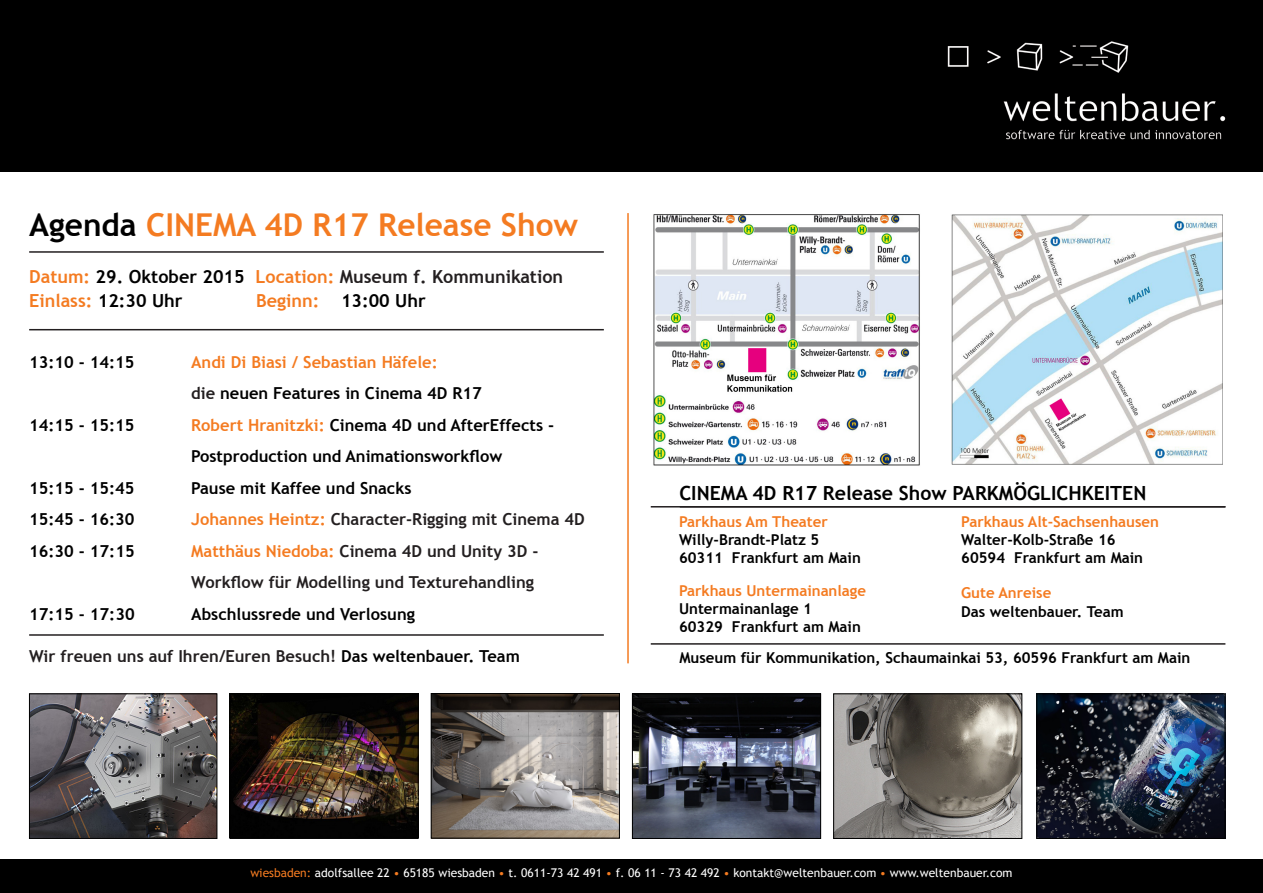
<style>
.page{position:relative;width:1263px;height:893px;background:#fff}
.page>*{position:absolute;margin:0;border:0;box-sizing:border-box;transform-origin:0 0}
.t1{font:700 31.5px "Trebuchet MS";color:#f47b21}
.t2{font:700 19.5px "Trebuchet MS";color:#000}
.t3{font:700 18px/24px "Trebuchet MS";color:#f47b21}
.t4{font:700 18px "Trebuchet MS";color:#000}
.t5{font:700 16.5px/31.5px "Trebuchet MS";color:#000}
.t6{font:700 16.5px/31.5px "Trebuchet MS";color:#231f20}
.t7{font:700 16.5px/31.5px "Trebuchet MS";color:#f47b21}
.t8{font:700 15px/18px "Trebuchet MS";color:#000}
.t9{font:700 15px "Trebuchet MS";color:#f47b21}
.t10{font:12px "Trebuchet MS";color:#fff}
.s1{color:#000}
.s2{color:#231f20}
.s3{color:#f47b21}
</style>
<div class="page">
<hr style="left:627px;top:213px;width:2px;height:450px;background:#f47b21">
<div style="left:0;top:0;width:1263px;height:171px;background:#000"></div>
<div style="left:0;top:860px;width:1263px;height:33px;background:#000"></div>
<img style="left:634px;top:695px;width:185px;height:142px">
<div style="left:632px;top:693px;width:189px;height:146px;border:1px solid #000"></div>
<img style="left:835px;top:695px;width:185px;height:142px">
<div style="left:833px;top:693px;width:189px;height:146px;border:1px solid #000"></div>
<img style="left:1038px;top:695px;width:185px;height:142px">
<div style="left:1036px;top:693px;width:189px;height:146px;border:1px solid #000"></div>
<img style="left:31px;top:695px;width:184px;height:142px">
<div style="left:29px;top:693px;width:188px;height:146px;border:1px solid #000"></div>
<img style="left:232px;top:695px;width:185px;height:142px">
<div style="left:230px;top:693px;width:189px;height:146px;border:1px solid #000"></div>
<img style="left:433px;top:695px;width:185px;height:141px">
<div style="left:431px;top:693px;width:189px;height:145px;border:1px solid #000"></div>
<hr style="left:29px;top:329px;width:575px;height:1px;background:#231f20">
<hr style="left:29px;top:251px;width:575px;height:2px;background:#231f20">
<hr style="left:29px;top:634px;width:575px;height:2px;background:#231f20">
<img style="left:947px;top:41px;width:279px;height:99px">
<hr style="left:651px;top:506px;width:574px;height:1px;background:#231f20">
<hr style="left:651px;top:643px;width:574px;height:2px;background:#231f20">
<img style="left:653px;top:214px;width:267px;height:252px">
<img style="left:951px;top:214px;width:272px;height:250px">
<h1 class="t1" style="left:29px;top:205px;width:551px"><span class="s1">Agenda</span> CINEMA 4D R17 Release Show</h1>
<p class="t3" style="left:29px;top:264px;width:536px">Datum: <span class="s1">29. Oktober 2015</span> Location: <span class="s2">Museum f. Kommunikation<br></span>Einlass: <span class="s1">12:30 Uhr</span></p>
<p class="t4" style="left:256px;top:289px;width:171px"><span class="s3">Beginn:</span> 13:00 Uhr</p>
<p class="t5" style="left:29px;top:346px;width:107px">13:10 - 14:15</p>
<p class="t7" style="left:191px;top:346px;width:292px">Andi Di Biasi / Sebastian Häfele:<br><span class="s2">die</span> <span class="s1">neuen Features in Cinema 4D R17</span></p>
<p class="t5" style="left:29px;top:409px;width:107px">14:15 - 15:15</p>
<p class="t5" style="left:191px;top:409px;width:364px"><span class="s3">Robert Hranitzki:</span> Cinema 4D und AfterEffects -<br>Postproduction und Animationsworkflow</p>
<p class="t5" style="left:29px;top:472px;width:107px">15:15 - 15:45</p>
<p class="t5" style="left:191px;top:472px;width:222px">Pause mit Kaffee und Snacks</p>
<p class="t5" style="left:29px;top:504px;width:107px">15:45 - 16:30</p>
<p class="t6" style="left:191px;top:504px;width:395px"><span class="s3">Johannes Heintz:</span> Character-Rigging mit Cinema 4D</p>
<p class="t5" style="left:29px;top:535px;width:107px">16:30 - 17:15</p>
<p class="t6" style="left:191px;top:535px;width:349px"><span class="s3">Matthäus Niedoba:</span> Cinema 4D und Unity 3D -<br>Workflow für Modelling und Texturehandling</p>
<p class="t5" style="left:29px;top:598px;width:107px">17:15 - 17:30</p>
<p class="t5" style="left:191px;top:598px;width:225px">Abschlussrede und Verlosung</p>
<h2 class="t2" style="left:679px;top:481px;width:468px">CINEMA 4D R17 Release Show PARKMÖGLICHKEITEN</h2>
<p class="t9" style="left:679px;top:512px;width:150px">Parkhaus Am Theater</p>
<p class="t8" style="left:679px;top:531px;width:183px">Willy-Brandt-Platz 5<br>60311 Frankfurt am Main</p>
<p class="t9" style="left:679px;top:581px;width:189px">Parkhaus Untermainanlage</p>
<p class="t8" style="left:679px;top:600px;width:183px">Untermainanlage 1<br>60329 Frankfurt am Main</p>
<p class="t9" style="left:961px;top:512px;width:199px">Parkhaus Alt-Sachsenhausen</p>
<p class="t8" style="left:961px;top:531px;width:183px">Walter-Kolb-Straße 16<br>60594 Frankfurt am Main</p>
<p class="t9" style="left:961px;top:583px;width:92px">Gute Anreise</p>
<p class="t8" style="left:961px;top:603px;width:164px">Das weltenbauer. Team</p>
<p class="t6" style="left:29px;top:640px;width:492px">Wir freuen uns auf Ihren/Euren Besuch! <span class="s1">Das weltenbauer. Team</span></p>
<p class="t8" style="left:679px;top:648px;width:513px">Museum für Kommunikation, Schaumainkai 53, 60596 Frankfurt am Main</p>
<p class="t10" style="left:250px;top:866px;width:764px"><span class="s3">wiesbaden:</span> adolfsallee 22 <span class="s3">•</span> 65185 wiesbaden <span class="s3">•</span> t. 0611-73 42 491 <span class="s3">•</span> f. 06 11 - 73 42 492 <span class="s3">•</span> kontakt@weltenbauer.com <span class="s3">•</span> www.weltenbauer.com</p>
</div>
